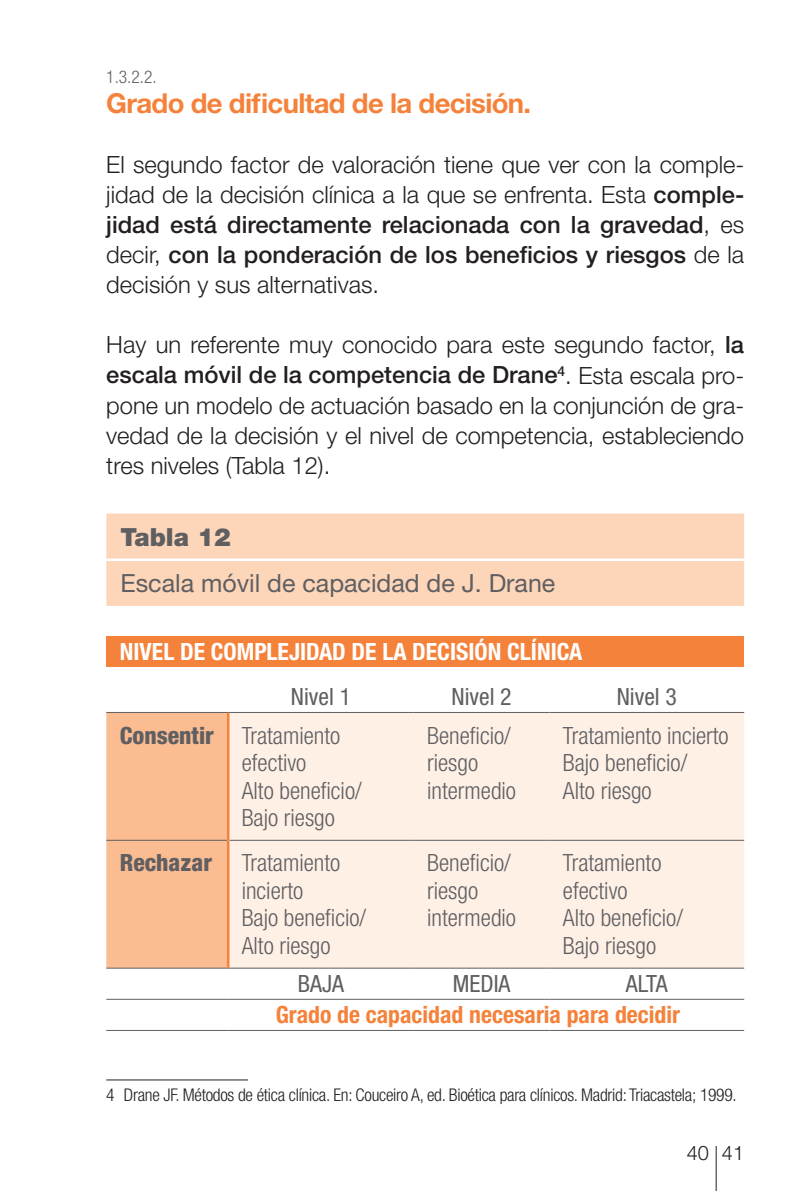
<style>
.page{position:relative;width:808px;height:1191px;background:#fff}
.page>*{position:absolute;margin:0;border:0;box-sizing:border-box;transform-origin:0 0}
.t1{font:700 27.5px "Helvetica Neue LT Std";letter-spacing:-.025em;color:#f4823b}
.t2{font:25px "Helvetica Neue LT Std";color:#5f5f62}
.t3{font:900 25px "Helvetica Neue LT Std";color:#5f5f62}
.t4{font:300 23.75px/30px "Helvetica Neue LT Std";color:#231f20;text-align:justify}
.t5{font:300 condensed 23.75px/27.5px "Helvetica Neue LT Std";color:#5f5f62}
.t6{font:700 condensed 23.75px "Helvetica Neue LT Std";color:#fff}
.t7{font:700 condensed 23.75px "Helvetica Neue LT Std";color:#f4823b}
.t8{font:condensed 23.75px "Helvetica Neue LT Std";color:#5f5f62}
.t9{font:300 20px "Helvetica Neue LT Std";color:#231f20}
.t10{font:300 condensed 17.5px "Helvetica Neue LT Std";letter-spacing:-.015em;color:#231f20}
.t11{font:300 condensed 17.5px "Helvetica Neue LT Std";color:#5f5f62}
.s1{font-weight:500}
.s2{font-weight:800}
</style>
<div class="page">
<hr style="left:716px;top:1146px;width:1px;height:45px;background:#231f20">
<div style="left:106px;top:513px;width:638px;height:93px;background:#fdd5b9"></div>
<hr style="left:106px;top:558px;width:638px;height:3px;background:#fff">
<div style="left:106px;top:636px;width:638px;height:31px;background:#f4823b"></div>
<div style="left:106px;top:713px;width:121px;height:254px;background:#fbbc92"></div>
<div style="left:229px;top:713px;width:515px;height:254px;background:#fef0e5"></div>
<hr style="left:106px;top:712px;width:122px;height:1px;background:#5f5f62">
<hr style="left:228px;top:712px;width:186px;height:1px;background:#5f5f62">
<hr style="left:414px;top:712px;width:135px;height:1px;background:#5f5f62">
<hr style="left:549px;top:712px;width:195px;height:1px;background:#5f5f62">
<hr style="left:106px;top:840px;width:121px;height:1px;background:#5f5f62">
<hr style="left:229px;top:840px;width:185px;height:1px;background:#5f5f62">
<hr style="left:414px;top:840px;width:135px;height:1px;background:#5f5f62">
<hr style="left:549px;top:840px;width:195px;height:1px;background:#5f5f62">
<hr style="left:106px;top:967px;width:122px;height:1px;background:#5f5f62">
<hr style="left:228px;top:967px;width:186px;height:1px;background:#5f5f62">
<hr style="left:414px;top:967px;width:135px;height:1px;background:#5f5f62">
<hr style="left:549px;top:967px;width:195px;height:1px;background:#5f5f62">
<hr style="left:106px;top:1030px;width:122px;height:1px;background:#5f5f62">
<hr style="left:228px;top:1030px;width:186px;height:1px;background:#5f5f62">
<hr style="left:414px;top:1030px;width:135px;height:1px;background:#5f5f62">
<hr style="left:549px;top:1030px;width:195px;height:1px;background:#5f5f62">
<hr style="left:106px;top:998px;width:122px;height:1px;background:#5f5f62">
<hr style="left:228px;top:998px;width:186px;height:1px;background:#5f5f62">
<hr style="left:414px;top:998px;width:135px;height:1px;background:#5f5f62">
<hr style="left:549px;top:998px;width:195px;height:1px;background:#5f5f62">
<hr style="left:227px;top:713px;width:2px;height:127px;background:#f4823b">
<hr style="left:227px;top:840px;width:2px;height:127px;background:#f4823b">
<hr style="left:106px;top:1079px;width:142px;height:1px;background:#231f20">
<p class="t11" style="left:106px;top:67px;width:52px">1.3.2.2.</p>
<p class="t1" style="left:106px;top:87px;width:426px">Grado de dificultad de la decisión.</p>
<p class="t4" style="left:106px;top:149px;width:639px">El segundo factor de valoración tiene que ver con la comple&shy;jidad de la decisión clínica a la que se enfrenta. Esta <span class="s1">comple&shy;jidad está directamente relacionada con la gravedad</span>, es decir, <span class="s1">con la ponderación de los beneficios y riesgos</span> de la decisión y sus alternativas.</p>
<p class="t4" style="left:106px;top:329px;width:639px">Hay un referente muy conocido para este segundo factor, <span class="s1">la escala móvil de la competencia de Drane</span><sup>4</sup>. Esta escala pro&shy;pone un modelo de actuación basado en la conjunción de gra&shy;vedad de la decisión y el nivel de competencia, estableciendo tres niveles (Tabla 12).</p>
<p class="t3" style="left:120px;top:522px;width:112px">Tabla 12</p>
<p class="t2" style="left:120px;top:568px;width:436px">Escala móvil de capacidad de J. Drane</p>
<p class="t6" style="left:120px;top:637px;width:464px">NIVEL DE COMPLEJIDAD DE LA DECISIÓN CLÍNICA</p>
<p class="t8" style="left:291px;top:683px;width:62px">Nivel 1</p>
<p class="t8" style="left:451px;top:683px;width:62px">Nivel 2</p>
<p class="t8" style="left:617px;top:683px;width:62px">Nivel 3</p>
<p class="t5" style="left:242px;top:721px;width:121px;text-indent:-122px"><span class="s2">Consentir</span> Tratamiento efectivo<br>Alto beneficio/<br>Bajo riesgo</p>
<p class="t5" style="left:427px;top:721px;width:90px">Beneficio/ riesgo intermedio</p>
<p class="t5" style="left:563px;top:721px;width:167px">Tratamiento incierto<br>Bajo beneficio/<br>Alto riesgo</p>
<p class="t5" style="left:242px;top:849px;width:126px;text-indent:-122px"><span class="s2">Rechazar</span> Tratamiento incierto<br>Bajo beneficio/<br>Alto riesgo</p>
<p class="t5" style="left:427px;top:849px;width:90px">Beneficio/ riesgo intermedio</p>
<p class="t5" style="left:563px;top:849px;width:121px">Tratamiento efectivo<br>Alto beneficio/<br>Bajo riesgo</p>
<p class="t8" style="left:298px;top:970px;width:48px">BAJA</p>
<p class="t8" style="left:453px;top:970px;width:59px">MEDIA</p>
<p class="t8" style="left:626px;top:970px;width:43px">ALTA</p>
<p class="t7" style="left:276px;top:1000px;width:406px">Grado de capacidad necesaria para decidir</p>
<p class="t10" style="left:106px;top:1084px;width:632px">4 Drane JF. Métodos de ética clínica. En: Couceiro A, ed. Bioética para clínicos. Madrid: Triacastela; 1999.</p>
<p class="t9" style="left:687px;top:1140px;width:59px">40 41</p>
</div>
